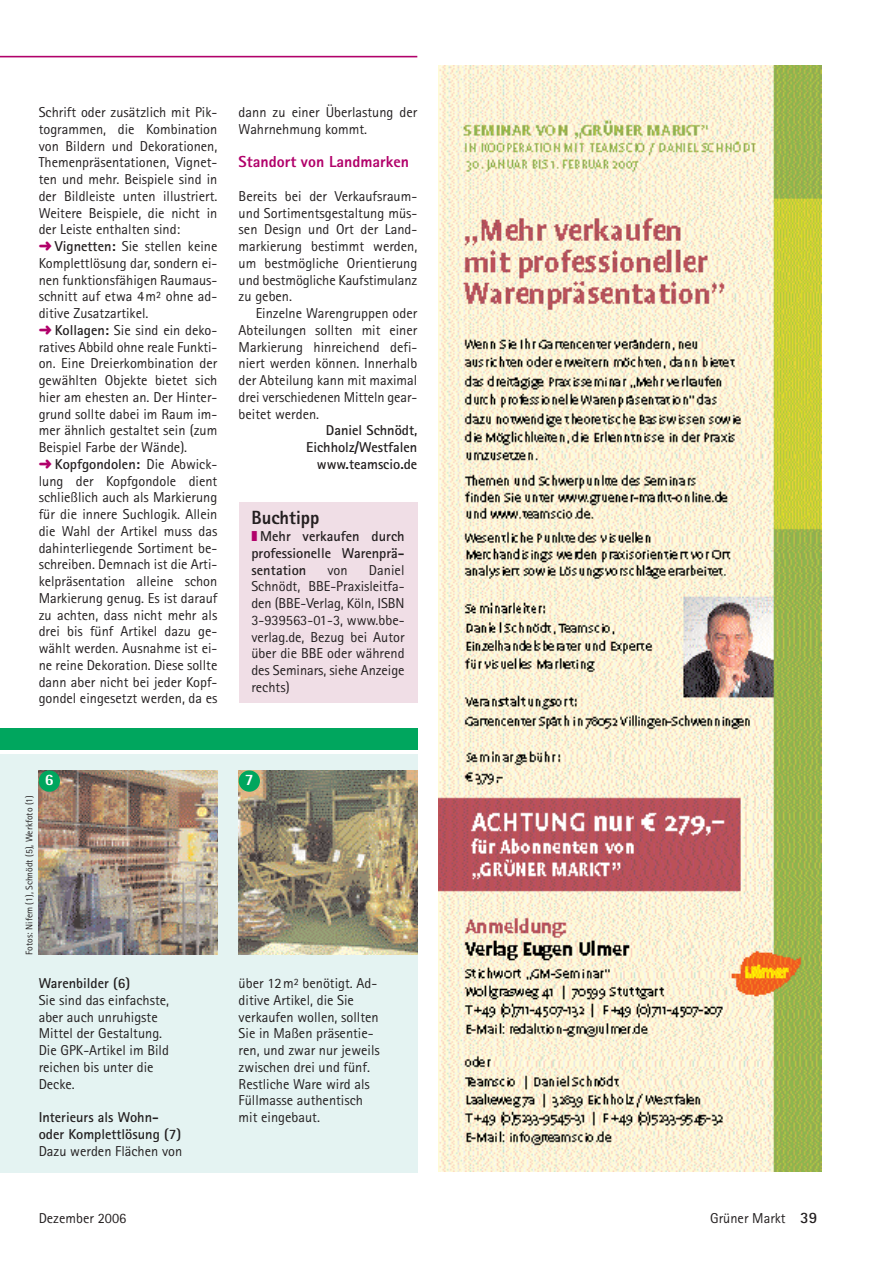
<style>
.page{position:relative;width:893px;height:1262px;background:#fff}
.page>*{position:absolute;margin:0;border:0;box-sizing:border-box;transform-origin:0 0}
.t1{font:800 19.2px "Rotis Sans Serif";color:#231f20}
.t2{font:800 15.9px "Rotis Sans Serif";color:#b1016a}
.t3{font:800 15.9px "Rotis Semi Sans";color:#fff}
.t4{font:14.4px/16.8px "Rotis Sans Serif";color:#231f20}
.t5{font:700 14.4px/16.8px "Rotis Sans Serif";color:#231f20;text-align:right}
.t6{font:9.6px "Rotis Sans Serif";color:#231f20}
.s1{color:#b1016a}
.s2{font-weight:700}
.s3{font-weight:700;font-size:15.9px}
</style>
<div class="page">
<div style="left:0;top:753px;width:417px;height:419px;background:#e4f3f2"></div>
<div style="left:0;top:728px;width:417px;height:21px;background:#00a65e"></div>
<hr style="left:0;top:56px;width:417px;height:1px;background:#b1016a">
<img style="left:438px;top:65px;width:383px;height:1106px">
<div style="left:239px;top:502px;width:178px;height:201px;background:#f0dee6"></div>
<img style="left:39px;top:770px;width:178px;height:184px">
<img style="left:239px;top:770px;width:178px;height:184px">
<div style="left:39px;top:770px;width:21px;height:21px;background:#00a65e;border-radius:50%"></div>
<div style="left:239px;top:770px;width:21px;height:21px;background:#00a65e;border-radius:50%"></div>
<p class="t4" style="left:39px;top:105px;width:180px">Schrift oder zusätzlich mit Pik&shy;togrammen, die Kombination von Bildern und Dekorationen,<br>Themenpräsentationen, Vignet&shy;ten und mehr. Beispiele sind in der Bildleiste unten illustriert.<br>Weitere Beispiele, die nicht in der Leiste enthalten sind:<br><span class="s1">➜</span> <span class="s2">Vignetten:</span> Sie stellen keine<br>Komplettlösung dar, sondern ei&shy;nen funktionsfähigen Raumaus&shy;schnitt auf etwa 4m² ohne ad&shy;ditive Zusatzartikel.<br><span class="s1">➜</span> <span class="s2">Kollagen:</span> Sie sind ein deko&shy;ratives Abbild ohne reale Funkti&shy;on. Eine Dreierkombination der gewählten Objekte bietet sich hier am ehesten an. Der Hinter&shy;grund sollte dabei im Raum im&shy;mer ähnlich gestaltet sein (zum<br>Beispiel Farbe der Wände).<br><span class="s1">➜</span> <span class="s2">Kopfgondolen:</span> Die Abwick&shy;lung der Kopfgondole dient schließlich auch als Markierung für die innere Suchlogik. Allein die Wahl der Artikel muss das dahinterliegende Sortiment be&shy;schreiben. Demnach ist die Arti&shy;kelpräsentation alleine schon<br>Markierung genug. Es ist darauf zu achten, dass nicht mehr als drei bis fünf Artikel dazu ge&shy;wählt werden. Ausnahme ist ei&shy;ne reine Dekoration. Diese sollte dann aber nicht bei jeder Kopf&shy;gondel eingesetzt werden, da es</p>
<p class="t4" style="left:239px;top:105px;width:180px">dann zu einer Überlastung der<br>Wahrnehmung kommt.</p>
<p class="t2" style="left:239px;top:156px;width:172px">Standort von Landmarken</p>
<p class="t4" style="left:239px;top:189px;width:180px;text-align:justify">Bereits bei der Verkaufsraum&shy;und Sortimentsgestaltung müs&shy;sen Design und Ort der Land&shy;markierung bestimmt werden, um bestmögliche Orientierung und bestmögliche Kaufstimulanz zu geben.</p>
<p class="t4" style="left:239px;top:306px;width:180px;text-align:justify;text-indent:17px">Einzelne Warengruppen oder Abteilungen sollten mit einer Markierung hinreichend defi&shy;niert werden können. Innerhalb der Abteilung kann mit maximal drei verschiedenen Mitteln gear&shy;beitet werden.</p>
<p class="t5" style="left:306px;top:423px;width:113px">Daniel Schnödt,<br>Eichholz/Westfalen www.teamscio.de</p>
<h1 class="t1" style="left:251px;top:511px;width:70px">Buchtipp</h1>
<p class="t5" style="left:251px;top:529px;width:155px;text-align:justify"><span class="s1">❚</span> Mehr verkaufen durch professionelle Warenprä&shy;sentation</p>
<p class="t4" style="left:251px;top:563px;width:155px;text-align:justify;text-indent:117px">Daniel Schnödt, BBE-Praxisleitfa&shy;den (BBE-Verlag, Köln, ISBN 3-939563-01-3, www.bbe&shy;verlag.de, Bezug bei Autor über die BBE oder während des Seminars, siehe Anzeige rechts)</p>
<p class="t4" style="left:327px;top:563px;width:22px">von</p>
<p class="t6" style="left:26px;top:954px;width:161px;rotate:-90deg">Fotos: Nifem (1), Schnödt (5), Werkfoto (1)</p>
<p class="t3" style="left:45px;top:774px;width:10px">6</p>
<p class="t3" style="left:245px;top:774px;width:10px">7</p>
<p class="t5" style="left:39px;top:976px;width:93px">Warenbilder (6)</p>
<p class="t4" style="left:39px;top:993px;width:132px">Sie sind das einfachste, aber auch unruhigste<br>Mittel der Gestaltung.<br>Die GPK-Artikel im Bild reichen bis unter die<br>Decke.</p>
<p class="t5" style="left:39px;top:1110px;width:144px;text-align:left">Interieurs als Wohn&shy;oder Komplettlösung (7)</p>
<p class="t4" style="left:39px;top:1143px;width:145px">Dazu werden Flächen von</p>
<p class="t4" style="left:239px;top:976px;width:143px">über 12m² benötigt. Ad&shy;ditive Artikel, die Sie verkaufen wollen, sollten<br>Sie in Maßen präsentie&shy;ren, und zwar nur jeweils zwischen drei und fünf.<br>Restliche Ware wird als<br>Füllmasse authentisch mit eingebaut.</p>
<p class="t4" style="left:39px;top:1210px;width:89px">Dezember 2006</p>
<p class="t4" style="left:710px;top:1210px;width:108px">Grüner Markt <span class="s3">39</span></p>
</div>
